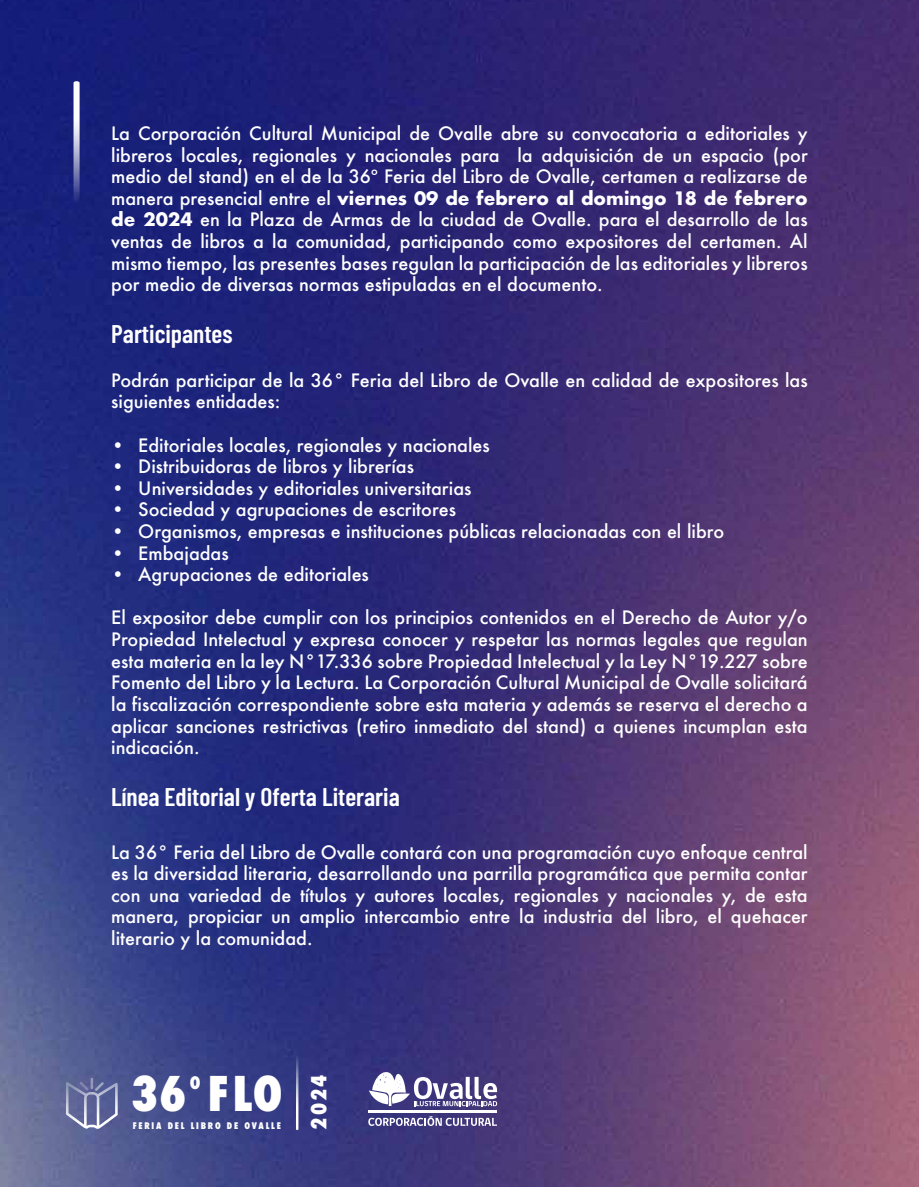
<style>
.page{position:relative;width:919px;height:1187px;background:#fff}
.page>*{position:absolute;margin:0;border:0;box-sizing:border-box;transform-origin:0 0}
.t1{font:800 condensed 46.5px "Futura";color:#fff}
.t2{font:600 25.5px "Barlow Condensed";color:#fff}
.t3{font:800 condensed 20.25px "Futura";color:#fff}
.t4{font:500 18px/21.6px "Futura";color:#fff;text-align:justify}
.t5{font:800 condensed 16.8px "Futura";color:#fff}
.t6{font:800 condensed 8.85px "Futura";letter-spacing:.2em;color:#fff}
.s1{font-weight:700}
</style>
<div class="page">
<img style="left:0;top:0;width:918px;height:1186px">
<svg style="left:73px;top:81px;width:7px;height:126px"></svg>
<svg style="left:66px;top:1077px;width:52px;height:51px;background:#757ba7"></svg>
<svg style="left:296px;top:1051px;width:2px;height:78px"></svg>
<svg style="left:369px;top:1070px;width:128px;height:36px"></svg>
<hr style="left:369px;top:1110px;width:128px;height:3px;background:#fff">
<svg style="left:368px;top:1115px;width:129px;height:10px"></svg>
<p class="t4" style="left:111px;top:122px;width:698px">La Corporación Cultural Municipal de Ovalle abre su convocatoria a editoriales y libreros locales, regionales y nacionales para la adquisición de un espacio (por medio del stand) en el de la 36º Feria del Libro de Ovalle, certamen a realizarse de manera presencial entre el <span class="s1">viernes 09 de febrero al domingo 18 de febrero de 2024</span> en la Plaza de Armas de la ciudad de Ovalle. para el desarrollo de las ventas de libros a la comunidad, participando como expositores del certamen. Al mismo tiempo, las presentes bases regulan la participación de las editoriales y libreros por medio de diversas normas estipuladas en el documento.</p>
<h2 class="t2" style="left:111px;top:316px;width:123px">Participantes</h2>
<p class="t4" style="left:111px;top:369px;width:698px">Podrán participar de la 36° Feria del Libro de Ovalle en calidad de expositores las siguientes entidades:</p>
<p class="t4" style="left:111px;top:434px;width:380px">• Editoriales locales, regionales y nacionales</p>
<p class="t4" style="left:111px;top:455px;width:304px">• Distribuidoras de libros y librerías</p>
<p class="t4" style="left:111px;top:477px;width:362px">• Universidades y editoriales universitarias</p>
<p class="t4" style="left:111px;top:498px;width:346px">• Sociedad y agrupaciones de escritores</p>
<p class="t4" style="left:111px;top:520px;width:614px">• Organismos, empresas e instituciones públicas relacionadas con el libro</p>
<p class="t4" style="left:111px;top:542px;width:119px">• Embajadas</p>
<p class="t4" style="left:111px;top:563px;width:259px">• Agrupaciones de editoriales</p>
<p class="t4" style="left:111px;top:606px;width:698px">El expositor debe cumplir con los principios contenidos en el Derecho de Autor y/o Propiedad Intelectual y expresa conocer y respetar las normas legales que regulan esta materia en la ley N°17.336 sobre Propiedad Intelectual y la Ley N°19.227 sobre Fomento del Libro y la Lectura. La Corporación Cultural Municipal de Ovalle solicitará la fiscalización correspondiente sobre esta materia y además se reserva el derecho a aplicar sanciones restrictivas (retiro inmediato del stand) a quienes incumplan esta indicación.</p>
<h2 class="t2" style="left:111px;top:779px;width:290px">Línea Editorial y Oferta Literaria</h2>
<p class="t4" style="left:111px;top:840px;width:698px">La 36° Feria del Libro de Ovalle contará con una programación cuyo enfoque central es la diversidad literaria, desarrollando una parrilla programática que permita contar con una variedad de títulos y autores locales, regionales y nacionales y, de esta manera, propiciar un amplio intercambio entre la industria del libro, el quehacer literario y la comunidad.</p>
<h1 class="t1" style="left:131px;top:1062px;width:153px">36 FLO</h1>
<p class="t6" style="left:133px;top:1119px;width:149px">FERIA DEL LIBRO DE OVALLE</p>
<p class="t5" style="left:190px;top:1071px;width:12px">O</p>
<p class="t3" style="left:305px;top:1129px;width:56px;rotate:-90deg">2024</p>
</div>
